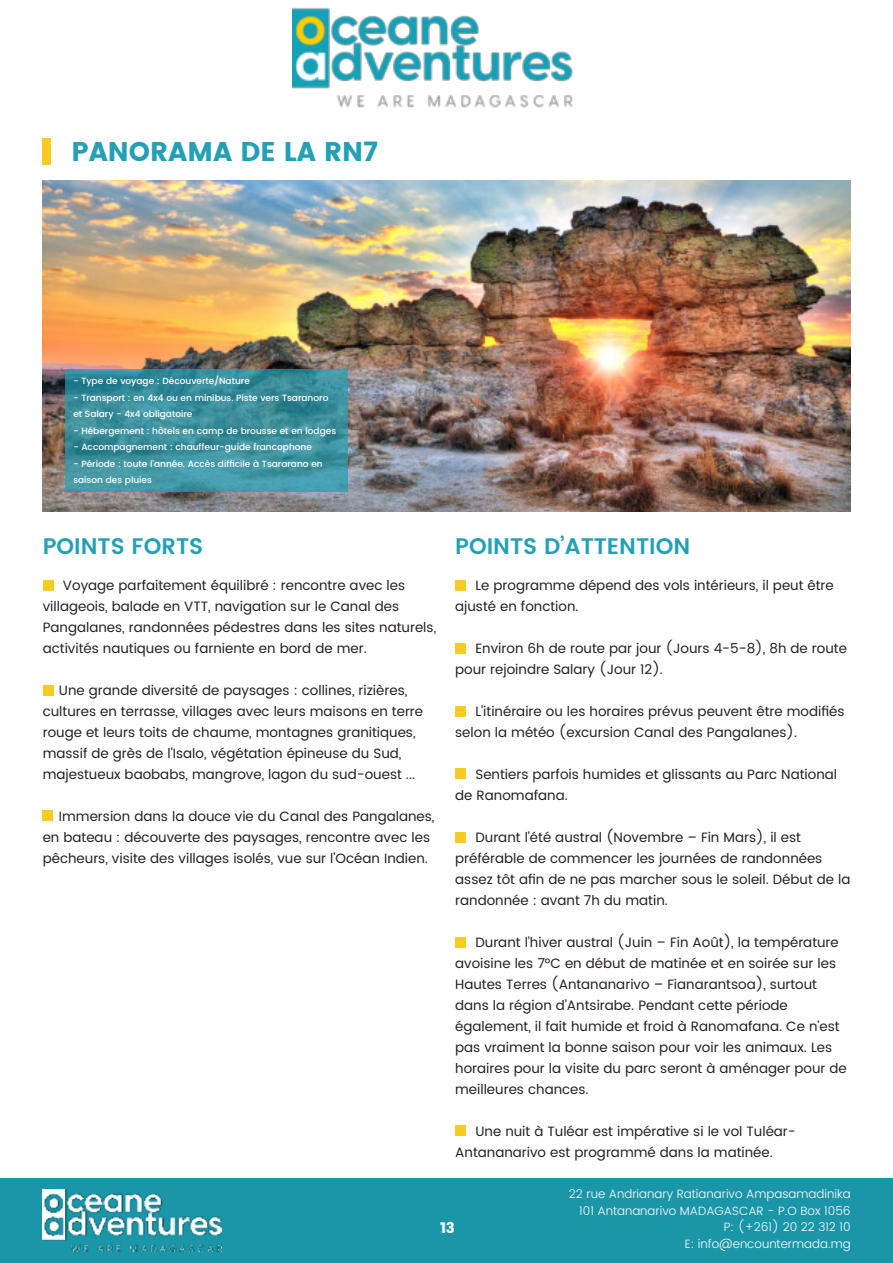
<style>
.page{position:relative;width:893px;height:1263px;background:#fff}
.page>*{position:absolute;margin:0;border:0;box-sizing:border-box;transform-origin:0 0}
.t1{font:27px "Poppins";color:#22a0b6}
.t2{font:600 22.5px "Poppins";color:#22a0b6}
.t3{font:15px "Poppins";color:#fff}
.t4{font:13.5px/21px "Poppins";color:#231f20}
.t5{font:300 12px/16.5px "Poppins";color:#fff;text-align:right}
.t6{font:500 9px/16.5px "Poppins";color:#fff}
</style>
<div class="page">
<img style="left:293px;top:8px;width:280px;height:100px">
<div style="left:0;top:1178px;width:893px;height:85px;background:#1b95a8"></div>
<img style="left:43px;top:1190px;width:178px;height:62px">
<div style="left:43px;top:139px;width:8px;height:26px;background:#f9ca21"></div>
<img style="left:43px;top:181px;width:808px;height:331px">
<div style="left:43px;top:580px;width:10px;height:10px;background:#f9ca21"></div>
<div style="left:455px;top:580px;width:11px;height:10px;background:#f9ca21"></div>
<div style="left:455px;top:643px;width:11px;height:11px;background:#f9ca21"></div>
<div style="left:455px;top:706px;width:11px;height:10px;background:#f9ca21"></div>
<div style="left:455px;top:768px;width:11px;height:11px;background:#f9ca21"></div>
<div style="left:455px;top:832px;width:11px;height:11px;background:#f9ca21"></div>
<div style="left:43px;top:685px;width:10px;height:10px;background:#f9ca21"></div>
<div style="left:42px;top:810px;width:11px;height:11px;background:#f9ca21"></div>
<div style="left:455px;top:937px;width:11px;height:10px;background:#f9ca21"></div>
<div style="left:455px;top:1125px;width:11px;height:11px;background:#f9ca21"></div>
<svg style="left:65px;top:369px;width:283px;height:123px;background:#3b909e"></svg>
<h1 class="t1" style="left:72px;top:135px;width:308px">PANORAMA DE LA RN7</h1>
<p class="t6" style="left:73px;top:373px;width:178px">- Type de voyage : Découverte/Nature</p>
<p class="t6" style="left:73px;top:389px;width:257px">- Transport : en 4x4 ou en minibus. Piste vers Tsaranoro et Salary - 4x4 obligatoire</p>
<p class="t6" style="left:73px;top:422px;width:264px">- Hébergement : hôtels en camp de brousse et en lodges</p>
<p class="t6" style="left:73px;top:439px;width:240px">- Accompagnement : chauffeur-guide francophone</p>
<p class="t6" style="left:73px;top:455px;width:251px">- Période : toute l'année. Accès difficile à Tsararano en saison des pluies</p>
<h2 class="t2" style="left:43px;top:536px;width:162px">POINTS FORTS</h2>
<h2 class="t2" style="left:455px;top:536px;width:237px">POINTS D’ATTENTION</h2>
<p class="t4" style="left:43px;top:575px;width:395px;text-indent:20px">Voyage parfaitement équilibré : rencontre avec les villageois, balade en VTT, navigation sur le Canal des Pangalanes, randonnées pédestres dans les sites naturels, activités nautiques ou farniente en bord de mer.</p>
<p class="t4" style="left:43px;top:680px;width:382px;text-indent:16px">Une grande diversité de paysages : collines, rizières, cultures en terrasse, villages avec leurs maisons en terre rouge et leurs toits de chaume, montagnes granitiques, massif de grès de l’Isalo, végétation épineuse du Sud, majestueux baobabs, mangrove, lagon du sud-ouest ...</p>
<p class="t4" style="left:43px;top:806px;width:393px;text-indent:16px">Immersion dans la douce vie du Canal des Pangalanes, en bateau : découverte des paysages, rencontre avec les pêcheurs, visite des villages isolés, vue sur l’Océan Indien.</p>
<p class="t4" style="left:455px;top:575px;width:380px;text-indent:20px">Le programme dépend des vols intérieurs, il peut être ajusté en fonction.</p>
<p class="t4" style="left:455px;top:638px;width:393px;text-indent:20px">Environ 6h de route par jour (Jours 4-5-8), 8h de route pour rejoindre Salary (Jour 12).</p>
<p class="t4" style="left:455px;top:701px;width:391px;text-indent:20px">L’itinéraire ou les horaires prévus peuvent être modifiés selon la météo (excursion Canal des Pangalanes).</p>
<p class="t4" style="left:455px;top:764px;width:383px;text-indent:20px">Sentiers parfois humides et glissants au Parc National de Ranomafana.</p>
<p class="t4" style="left:455px;top:827px;width:397px;text-indent:20px">Durant l’été austral (Novembre – Fin Mars), il est préférable de commencer les journées de randonnées assez tôt afin de ne pas marcher sous le soleil. Début de la randonnée : avant 7h du matin.</p>
<p class="t4" style="left:455px;top:932px;width:393px;text-indent:20px">Durant l’hiver austral (Juin – Fin Août), la température avoisine les 7°C en début de matinée et en soirée sur les Hautes Terres (Antananarivo – Fianarantsoa), surtout dans la région d’Antsirabe. Pendant cette période également, il fait humide et froid à Ranomafana. Ce n’est pas vraiment la bonne saison pour voir les animaux. Les horaires pour la visite du parc seront à aménager pour de meilleures chances.</p>
<p class="t4" style="left:455px;top:1121px;width:342px;text-indent:20px">Une nuit à Tuléar est impérative si le vol Tuléar-<br>Antananarivo est programmé dans la matinée.</p>
<p class="t3" style="left:440px;top:1218px;width:16px">13</p>
<p class="t5" style="left:569px;top:1186px;width:283px">22 rue Andrianary Ratianarivo Ampasamadinika 101 Antananarivo MADAGASCAR - P.O Box 1056<br>P: (+261) 20 22 312 10<br>E: info@encountermada.mg</p>
</div>
